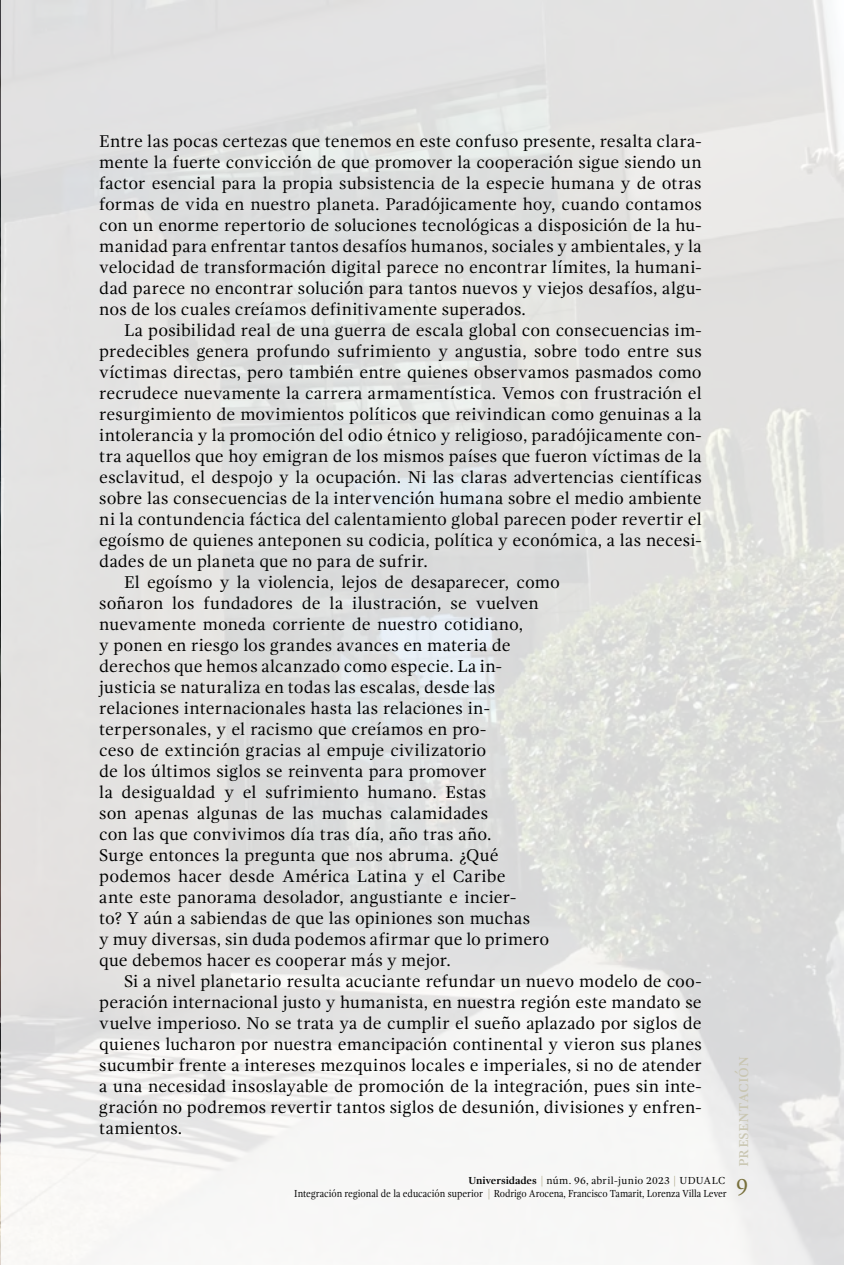
<style>
.page{position:relative;width:844px;height:1265px;background:#fff}
.page>*{position:absolute;margin:0;border:0;box-sizing:border-box;transform-origin:0 0}
.t1{font:24.5px "Gandhi Serif";color:#78703c;scale:.9 1}
.art-cuerpo_de_texto{font:17.5px/21px "Gandhi Serif";letter-spacing:.01em;color:#000;text-align:justify}
.art-1er_parrafo{font:17.5px/21px "Gandhi Serif";letter-spacing:.005em;color:#000;text-align:justify}
.t2{font:17.5px "Gandhi Serif";letter-spacing:-.005em;color:#c9c6b1}
.t3{font:10.5px "Gandhi Serif";letter-spacing:-.005em;color:#000;scale:.9 1}
.t4{font:10.5px "Gandhi Serif";letter-spacing:.025em;color:#000}
.s1{font-weight:700}
.s2{color:#aea98a}
</style>
<div class="page">
<img style="left:0;top:1px;width:843px;height:1264px">
<p class="art-1er_parrafo" style="left:99px;top:131px;width:604px">Entre las pocas certezas que tenemos en este confuso presente, resalta clara&shy;mente la fuerte convicción de que promover la cooperación sigue siendo un factor esencial para la propia subsistencia de la especie humana y de otras formas de vida en nuestro planeta. Paradójicamente hoy, cuando contamos con un enorme repertorio de soluciones tecnológicas a disposición de la hu&shy;manidad para enfrentar tantos desafíos humanos, sociales y ambientales, y la velocidad de transformación digital parece no encontrar límites, la humani&shy;dad parece no encontrar solución para tantos nuevos y viejos desafíos, algu&shy;nos de los cuales creíamos definitivamente superados.</p>
<p class="art-cuerpo_de_texto" style="left:99px;top:320px;width:604px;text-indent:25px">La posibilidad real de una guerra de escala global con consecuencias im&shy;predecibles genera profundo sufrimiento y angustia, sobre todo entre sus víctimas directas, pero también entre quienes observamos pasmados como recrudece nuevamente la carrera armamentística. Vemos con frustración el resurgimiento de movimientos políticos que reivindican como genuinas a la intolerancia y la promoción del odio étnico y religioso, paradójicamente con&shy;tra aquellos que hoy emigran de los mismos países que fueron víctimas de la esclavitud, el despojo y la ocupación. Ni las claras advertencias científicas sobre las consecuencias de la intervención humana sobre el medio ambiente ni la contundencia fáctica del calentamiento global parecen poder revertir el egoísmo de quienes anteponen su codicia, política y económica, a las necesi&shy;dades de un planeta que no para de sufrir.</p>
<p class="art-cuerpo_de_texto" style="left:99px;top:572px;width:462px;text-align:left;text-indent:25px">El egoísmo y la violencia, lejos de desaparecer, como soñaron los fundadores de la ilustración, se vuelven nuevamente moneda corriente de nuestro cotidiano,<br>y ponen en riesgo los grandes avances en materia de derechos que hemos alcanzado como especie. La in&shy;justicia se naturaliza en todas las escalas, desde las relaciones internacionales hasta las relaciones in&shy;terpersonales, y el racismo que creíamos en pro-<br>ceso de extinción gracias al empuje civilizatorio<br>de los últimos siglos se reinventa para promover<br>la desigualdad y el sufrimiento humano. Estas<br>son apenas algunas de las muchas calamidades<br>con las que convivimos día tras día, año tras año.<br>Surge entonces la pregunta que nos abruma. ¿Qué podemos hacer desde América Latina y el Caribe<br>ante este panorama desolador, angustiante e incier-<br>to? Y aún a sabiendas de que las opiniones son muchas<br>y muy diversas, sin duda podemos afirmar que lo primero que debemos hacer es cooperar más y mejor.</p>
<p class="art-cuerpo_de_texto" style="left:99px;top:971px;width:604px;text-indent:25px">Si a nivel planetario resulta acuciante refundar un nuevo modelo de coo&shy;peración internacional justo y humanista, en nuestra región este mandato se vuelve imperioso. No se trata ya de cumplir el sueño aplazado por siglos de quienes lucharon por nuestra emancipación continental y vieron sus planes sucumbir frente a intereses mezquinos locales e imperiales, si no de atender a una necesidad insoslayable de promoción de la integración, pues sin inte&shy;gración no podremos revertir tantos siglos de desunión, divisiones y enfren&shy;tamientos.</p>
<p class="t4" style="left:468px;top:1175px;width:258px"><span class="s1">Universidades</span> <span class="s2">|</span> núm. 96, abril-junio 2023 <span class="s2">|</span> UDUALC</p>
<p class="t3" style="left:294px;top:1187px;width:482px">Integración regional de la educación superior <span class="s2">|</span> Rodrigo Arocena, Francisco Tamarit, Lorenza Villa Lever</p>
<p class="t2" style="left:732px;top:1167px;width:113px;rotate:-90deg">presentación</p>
<h1 class="t1" style="left:736px;top:1173px;width:15px">9</h1>
</div>
